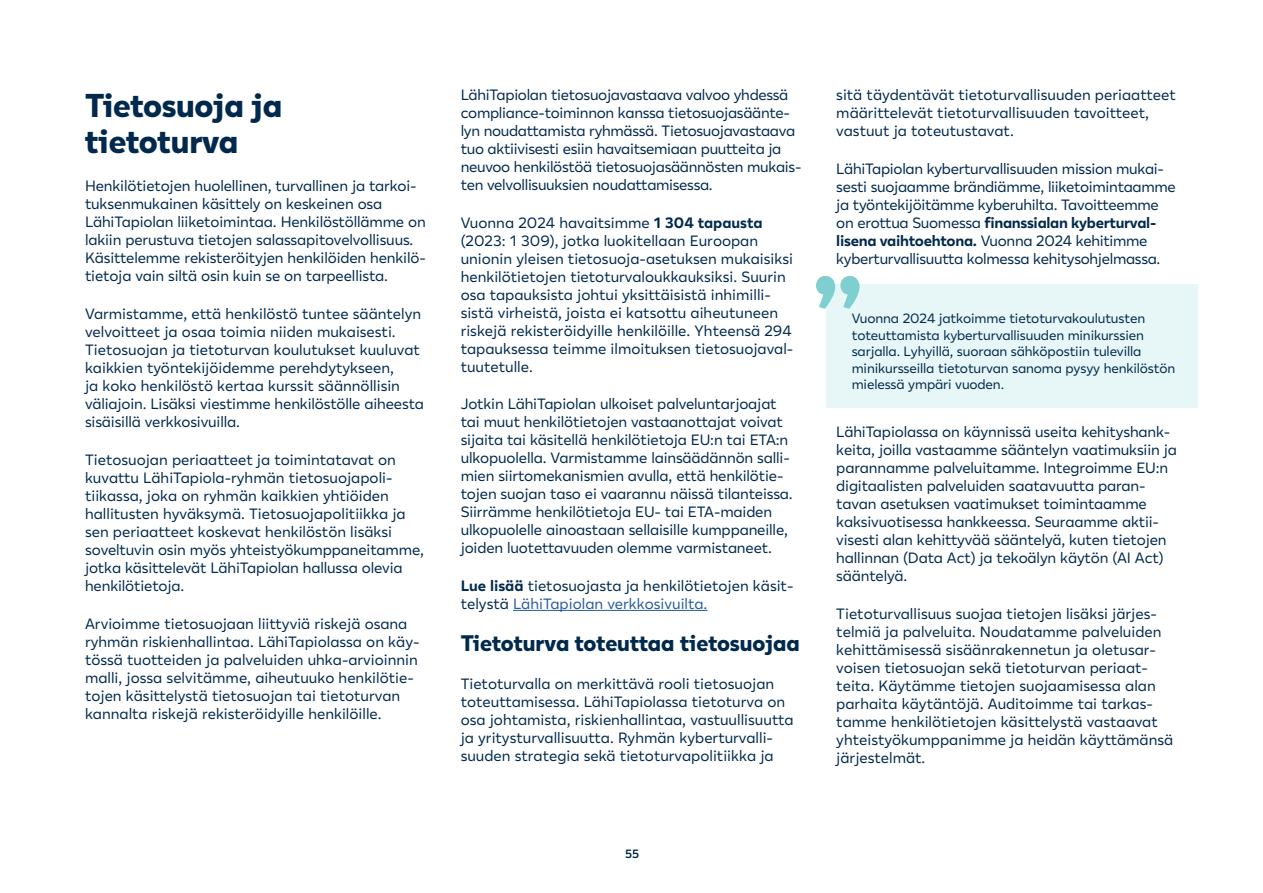
<style>
.page{position:relative;width:1263px;height:893px;background:#fff}
.page>*{position:absolute;margin:0;border:0;box-sizing:border-box;transform-origin:0 0}
.t1{font:800 33px/36px "Lahi Tapiola Sans";letter-spacing:-.005em;color:#00294d}
.t2{font:800 22.5px "Lahi Tapiola Sans";color:#00294d}
.Leipis_ei_sisennystä{font:15px/18px "Lahi Tapiola Sans";letter-spacing:-.01em;color:#00294d}
.t3{font:13.5px/16.5px "Lahi Tapiola Sans";letter-spacing:-.01em;color:#00294d}
.t4{font:600 12px "Lahi Tapiola Sans";color:#00294d}
.s1{font-weight:700}
.s2{color:#275b9b}
</style>
<div class="page">
<hr style="left:513px;top:610px;width:194px;height:1px;background:#275b9b">
<div style="left:826px;top:285px;width:372px;height:123px;background:#e7f6f6"></div>
<svg style="left:816px;top:276px;width:43px;height:33px"></svg>
<h3 class="t1" style="left:85px;top:84px;width:199px">Tietosuoja ja tietoturva</h3>
<p class="Leipis_ei_sisennystä" style="left:85px;top:176px;width:342px">Henkilötietojen huolellinen, turvallinen ja tarkoi&shy;tuksenmukainen käsittely on keskeinen osa LähiTapiolan liiketoimintaa. Henkilöstöllämme on lakiin perustuva tietojen salassapitovelvollisuus.<br>Käsittelemme rekisteröityjen henkilöiden henkilö&shy;tietoja vain siltä osin kuin se on tarpeellista.</p>
<p class="Leipis_ei_sisennystä" style="left:85px;top:304px;width:340px">Varmistamme, että henkilöstö tuntee sääntelyn velvoitteet ja osaa toimia niiden mukaisesti.<br>Tietosuojan ja tietoturvan koulutukset kuuluvat kaikkien työntekijöidemme perehdytykseen,<br>ja koko henkilöstö kertaa kurssit säännöllisin väliajoin. Lisäksi viestimme henkilöstölle aiheesta sisäisillä verkkosivuilla.</p>
<p class="Leipis_ei_sisennystä" style="left:85px;top:450px;width:340px">Tietosuojan periaatteet ja toimintatavat on kuvattu LähiTapiola-ryhmän tietosuojapoli&shy;tiikassa, joka on ryhmän kaikkien yhtiöiden hallitusten hyväksymä. Tietosuojapolitiikka ja sen periaatteet koskevat henkilöstön lisäksi soveltuvin osin myös yhteistyökumppaneitamme, jotka käsittelevät LähiTapiolan hallussa olevia henkilötietoja.</p>
<p class="Leipis_ei_sisennystä" style="left:85px;top:613px;width:336px">Arvioimme tietosuojaan liittyviä riskejä osana ryhmän riskienhallintaa. LähiTapiolassa on käy&shy;tössä tuotteiden ja palveluiden uhka-arvioinnin malli, jossa selvitämme, aiheutuuko henkilötie&shy;tojen käsittelystä tietosuojan tai tietoturvan kannalta riskejä rekisteröidyille henkilöille.</p>
<p class="Leipis_ei_sisennystä" style="left:461px;top:85px;width:342px">LähiTapiolan tietosuojavastaava valvoo yhdessä compliance-toiminnon kanssa tietosuojasäänte&shy;lyn noudattamista ryhmässä. Tietosuojavastaava tuo aktiivisesti esiin havaitsemiaan puutteita ja neuvoo henkilöstöä tietosuojasäännösten mukais&shy;ten velvollisuuksien noudattamisessa.</p>
<p class="Leipis_ei_sisennystä" style="left:461px;top:212px;width:334px">Vuonna 2024 havaitsimme <span class="s1">1 304 tapausta </span>(2023: 1 309), jotka luokitellaan Euroopan unionin yleisen tietosuoja-asetuksen mukaisiksi henkilötietojen tietoturvaloukkauksiksi. Suurin osa tapauksista johtui yksittäisistä inhimilli&shy;sistä virheistä, joista ei katsottu aiheutuneen riskejä rekisteröidyille henkilöille. Yhteensä 294 tapauksessa teimme ilmoituksen tietosuojaval&shy;tuutetulle.</p>
<p class="Leipis_ei_sisennystä" style="left:461px;top:394px;width:334px">Jotkin LähiTapiolan ulkoiset palveluntarjoajat tai muut henkilötietojen vastaanottajat voivat sijaita tai käsitellä henkilötietoja EU:n tai ETA:n ulkopuolella. Varmistamme lainsäädännön salli&shy;mien siirtomekanismien avulla, että henkilötie&shy;tojen suojan taso ei vaarannu näissä tilanteissa.<br>Siirrämme henkilötietoja EU- tai ETA-maiden ulkopuolelle ainoastaan sellaisille kumppaneille, joiden luotettavuuden olemme varmistaneet.</p>
<p class="Leipis_ei_sisennystä" style="left:461px;top:576px;width:334px"><span class="s1">Lue lisää</span> tietosuojasta ja henkilötietojen käsit&shy;telystä <span class="s2">LähiTapiolan verkkosivuilta.</span></p>
<h4 class="t2" style="left:461px;top:625px;width:341px">Tietoturva toteuttaa tietosuojaa</h4>
<p class="Leipis_ei_sisennystä" style="left:461px;top:674px;width:334px">Tietoturvalla on merkittävä rooli tietosuojan toteuttamisessa. LähiTapiolassa tietoturva on osa johtamista, riskienhallintaa, vastuullisuutta ja yritysturvallisuutta. Ryhmän kyberturvalli&shy;suuden strategia sekä tietoturvapolitiikka ja</p>
<p class="t4" style="left:625px;top:845px;width:16px">55</p>
<p class="Leipis_ei_sisennystä" style="left:836px;top:85px;width:341px">sitä täydentävät tietoturvallisuuden periaatteet määrittelevät tietoturvallisuuden tavoitteet, vastuut ja toteutustavat.</p>
<p class="Leipis_ei_sisennystä" style="left:836px;top:158px;width:341px">LähiTapiolan kyberturvallisuuden mission mukai&shy;sesti suojaamme brändiämme, liiketoimintaamme ja työntekijöitämme kyberuhilta. Tavoitteemme on erottua Suomessa <span class="s1">finanssialan kyberturval&shy;lisena vaihtoehtona.</span> Vuonna 2024 kehitimme kyberturvallisuutta kolmessa kehitysohjelmassa.</p>
<p class="t3" style="left:852px;top:309px;width:325px">Vuonna 2024 jatkoimme tietoturvakoulutusten toteuttamista kyberturvallisuuden minikurssien sarjalla. Lyhyillä, suoraan sähköpostiin tulevilla minikursseilla tietoturvan sanoma pysyy henkilöstön mielessä ympäri vuoden.</p>
<p class="Leipis_ei_sisennystä" style="left:836px;top:422px;width:342px">LähiTapiolassa on käynnissä useita kehityshank&shy;keita, joilla vastaamme sääntelyn vaatimuksiin ja parannamme palveluitamme. Integroimme EU:n digitaalisten palveluiden saatavuutta paran&shy;tavan asetuksen vaatimukset toimintaamme kaksivuotisessa hankkeessa. Seuraamme aktii&shy;visesti alan kehittyvää sääntelyä, kuten tietojen hallinnan (Data Act) ja tekoälyn käytön (AI Act) sääntelyä.</p>
<p class="Leipis_ei_sisennystä" style="left:836px;top:604px;width:338px">Tietoturvallisuus suojaa tietojen lisäksi järjes&shy;telmiä ja palveluita. Noudatamme palveluiden kehittämisessä sisäänrakennetun ja oletusar&shy;voisen tietosuojan sekä tietoturvan periaat&shy;teita. Käytämme tietojen suojaamisessa alan parhaita käytäntöjä. Auditoimme tai tarkas&shy;tamme henkilötietojen käsittelystä vastaavat yhteistyökumppanimme ja heidän käyttämänsä järjestelmät.</p>
</div>
